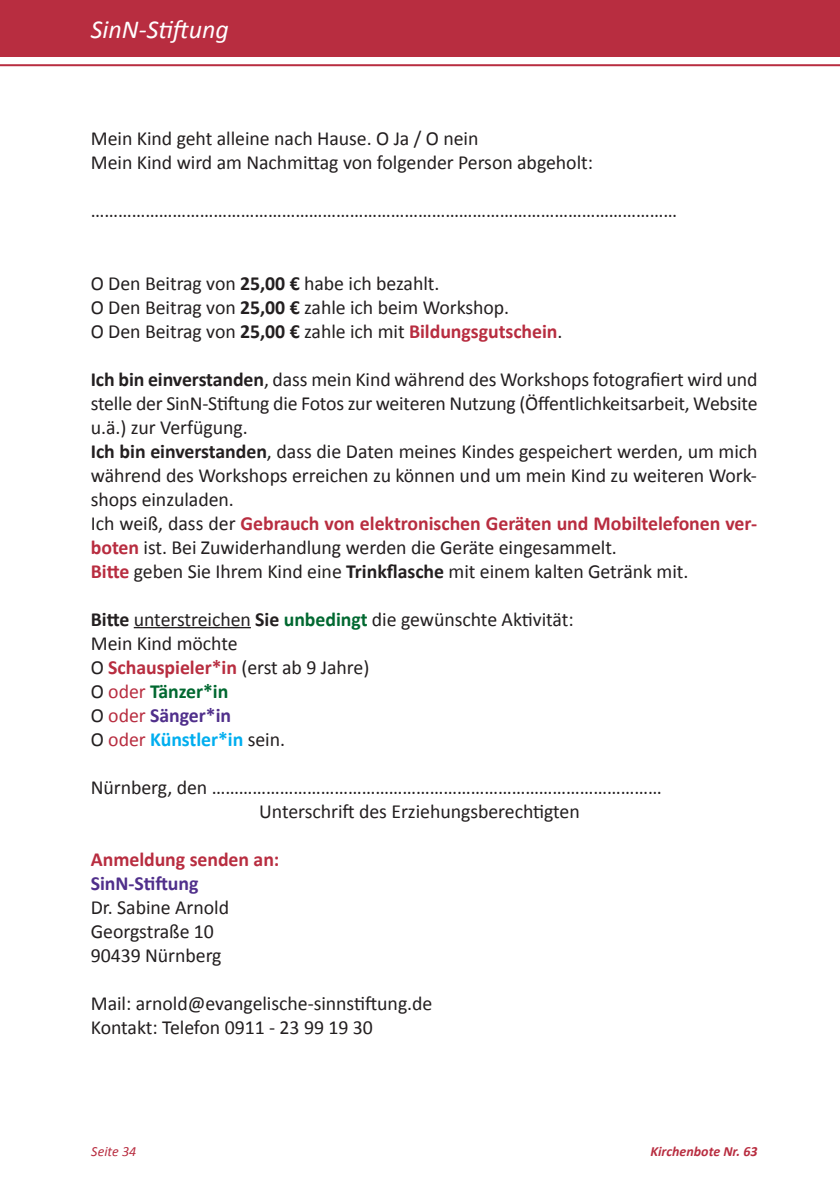
<style>
.page{position:relative;width:840px;height:1191px;background:#fff}
.page>*{position:absolute;margin:0;border:0;box-sizing:border-box;transform-origin:0 0}
.t1{font:italic 26px "Calibri";color:#fff}
.t2{font:20px/24px "Calibri";letter-spacing:-.005em;color:#231f20}
.t3{font:700 20px "Calibri";letter-spacing:-.005em;color:#b82d40}
.t4{font:700 20px "Calibri";letter-spacing:-.005em;color:#502f8b}
.t5{font:italic 700 14px "Calibri";color:#b82d40}
.t6{font:italic 14px "Calibri";color:#b82d40}
.s1{font-weight:700}
.s2{font-weight:700;color:#b82d40}
.s3{font-weight:700;color:#006830}
.s4{color:#b82d40}
.s5{font-weight:700;color:#502f8b}
.s6{font-weight:700;color:#00aeef}
</style>
<div class="page">
<div style="left:0;top:0;width:839px;height:57px;background:#b82d40"></div>
<hr style="left:0;top:64px;width:839px;height:2px;background:#b82d40">
<hr style="left:134px;top:627px;width:117px;height:1px;background:#231f20">
<h1 class="t1" style="left:91px;top:13px;width:140px">SinN-Stiftung</h1>
<p class="t2" style="left:91px;top:127px;width:503px">Mein Kind geht alleine nach Hause. O Ja / O nein<br>Mein Kind wird am Nachmittag von folgender Person abgeholt:</p>
<p class="t2" style="left:91px;top:199px;width:587px">…………………………………………………………………………………………………………………</p>
<p class="t2" style="left:91px;top:271px;width:473px">O Den Beitrag von <span class="s1">25,00 €</span> habe ich bezahlt.<br>O Den Beitrag von <span class="s1">25,00 €</span> zahle ich beim Workshop.<br>O Den Beitrag von <span class="s1">25,00 €</span> zahle ich mit <span class="s2">Bildungsgutschein</span>.</p>
<p class="t2" style="left:91px;top:367px;width:668px"><span class="s1">Ich bin einverstanden</span>, dass mein Kind während des Workshops fotografiert wird und stelle der SinN-Stiftung die Fotos zur weiteren Nutzung (Öffentlichkeitsarbeit, Website u.ä.) zur Verfügung.<br><span class="s1">Ich bin einverstanden</span>, dass die Daten meines Kindes gespeichert werden, um mich während des Workshops erreichen zu können und um mein Kind zu weiteren Work&shy;shops einzuladen.<br>Ich weiß, dass der <span class="s2">Gebrauch von elektronischen Geräten und Mobiltelefonen ver&shy;boten</span> ist. Bei Zuwiderhandlung werden die Geräte eingesammelt.<br><span class="s2">Bitte</span> geben Sie Ihrem Kind eine <span class="s1">Trinkflasche</span> mit einem kalten Getränk mit.</p>
<p class="t2" style="left:91px;top:607px;width:484px"><span class="s1">Bitte</span> unterstreichen <span class="s1">Sie</span> <span class="s3">unbedingt</span> die gewünschte Aktivität:<br>Mein Kind möchte<br>O <span class="s2">Schauspieler*in</span> (erst ab 9 Jahre)<br>O <span class="s4">oder</span> <span class="s3">Tänzer*in<br></span>O <span class="s4">oder</span> <span class="s5">Sänger*in<br></span>O <span class="s4">oder</span> <span class="s6">Künstler*in</span> sein.</p>
<p class="t2" style="left:259px;top:775px;width:404px;text-indent:-168px">Nürnberg, den ………………………………………………………………………………………<br>Unterschrift des Erziehungsberechtigten</p>
<p class="t3" style="left:91px;top:846px;width:190px">Anmeldung senden an:</p>
<p class="t4" style="left:91px;top:870px;width:109px">SinN-Stiftung</p>
<p class="t2" style="left:91px;top:895px;width:140px">Dr. Sabine Arnold<br>Georgstraße 10<br>90439 Nürnberg</p>
<p class="t2" style="left:91px;top:991px;width:343px">Mail: arnold@evangelische-sinnstiftung.de<br>Kontakt: Telefon 0911 - 23 99 19 30</p>
<p class="t6" style="left:91px;top:1143px;width:47px">Seite 34</p>
<p class="t5" style="left:650px;top:1143px;width:109px">Kirchenbote Nr. 63</p>
</div>
